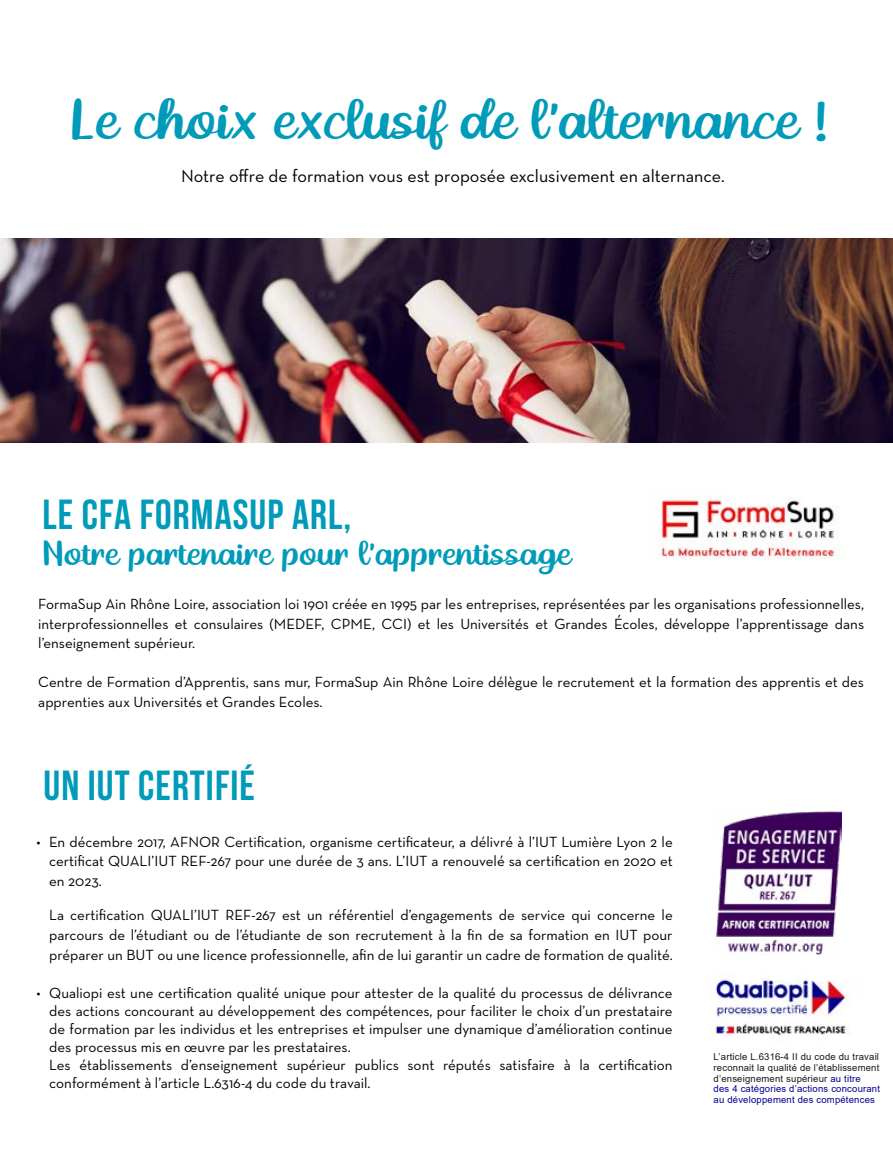
<style>
.page{position:relative;width:893px;height:1170px;background:#fff}
.page>*{position:absolute;margin:0;border:0;box-sizing:border-box;transform-origin:0 0}
.t1{font:49.5px "Simple Story";color:#009bb9}
.t2{font:700 42px "Bebas Neue";letter-spacing:.025em;color:#009bb9}
.t3{font:30px "Simple Story";color:#009bb9}
.t4{font:18px "Neutra Text";color:#000}
.t5{font:15px/19.5px "Neutra Text";color:#000;text-align:justify}
.t6{font:9.45px/10.5px "Arial";letter-spacing:.02em;color:#1a171b}
.s1{color:#000091}
</style>
<div class="page">
<img style="left:654px;top:489px;width:186px;height:70px">
<img style="left:717px;top:811px;width:125px;height:143px">
<img style="left:0;top:238px;width:893px;height:204px">
<img style="left:715px;top:979px;width:137px;height:57px">
<h1 class="t1" style="left:69px;top:93px;width:761px">Le choix exclusif de l’alternance !</h1>
<p class="t4" style="left:181px;top:165px;width:545px">Notre offre de formation vous est proposée exclusivement en alternance.</p>
<h2 class="t2" style="left:43px;top:491px;width:310px">LE CFA FORMASUP ARL,</h2>
<h3 class="t3" style="left:43px;top:537px;width:530px">Notre partenaire pour l’apprentissage</h3>
<p class="t5" style="left:38px;top:594px;width:827px">FormaSup Ain Rhône Loire, association loi 1901 créée en 1995 par les entreprises, représentées par les organisations professionnelles, interprofessionnelles et consulaires (MEDEF, CPME, CCI) et les Universités et Grandes Écoles, développe l’apprentissage dans l’enseignement supérieur.</p>
<p class="t5" style="left:38px;top:672px;width:827px">Centre de Formation d’Apprentis, sans mur, FormaSup Ain Rhône Loire délègue le recrutement et la formation des apprentis et des apprenties aux Universités et Grandes Ecoles.</p>
<h2 class="t2" style="left:44px;top:762px;width:213px">UN IUT CERTIFIÉ</h2>
<p class="t5" style="left:49px;top:831px;width:625px;text-indent:-13px">• En décembre 2017, AFNOR Certification, organisme certificateur, a délivré à l’IUT Lumière Lyon 2 le certificat QUALI’IUT REF-267 pour une durée de 3 ans. L’IUT a renouvelé sa certification en 2020 et en 2023.</p>
<p class="t5" style="left:49px;top:905px;width:625px">La certification QUALI’IUT REF-267 est un référentiel d’engagements de service qui concerne le parcours de l’étudiant ou de l’étudiante de son recrutement à la fin de sa formation en IUT pour préparer un BUT ou une licence professionnelle, afin de lui garantir un cadre de formation de qualité.</p>
<p class="t5" style="left:49px;top:983px;width:625px;line-height:18px;text-align:left;text-indent:-13px">• Qualiopi est une certification qualité unique pour attester de la qualité du processus de délivrance des actions concourant au développement des compétences, pour faciliter le choix d’un prestataire de formation par les individus et les entreprises et impulser une dynamique d’amélioration continue des processus mis en œuvre par les prestataires.<br>Les établissements d’enseignement supérieur publics sont réputés satisfaire à la certification conformément à l’article L.6316-4 du code du travail.</p>
<p class="t6" style="left:714px;top:1051px;width:168px">L’article L.6316-4 II du code du travail reconnait la qualité de l’établissement d’enseignement supérieur <span class="s1">au titre<br>des 4 catégories d’actions concourant au développement des compétences</span></p>
</div>
